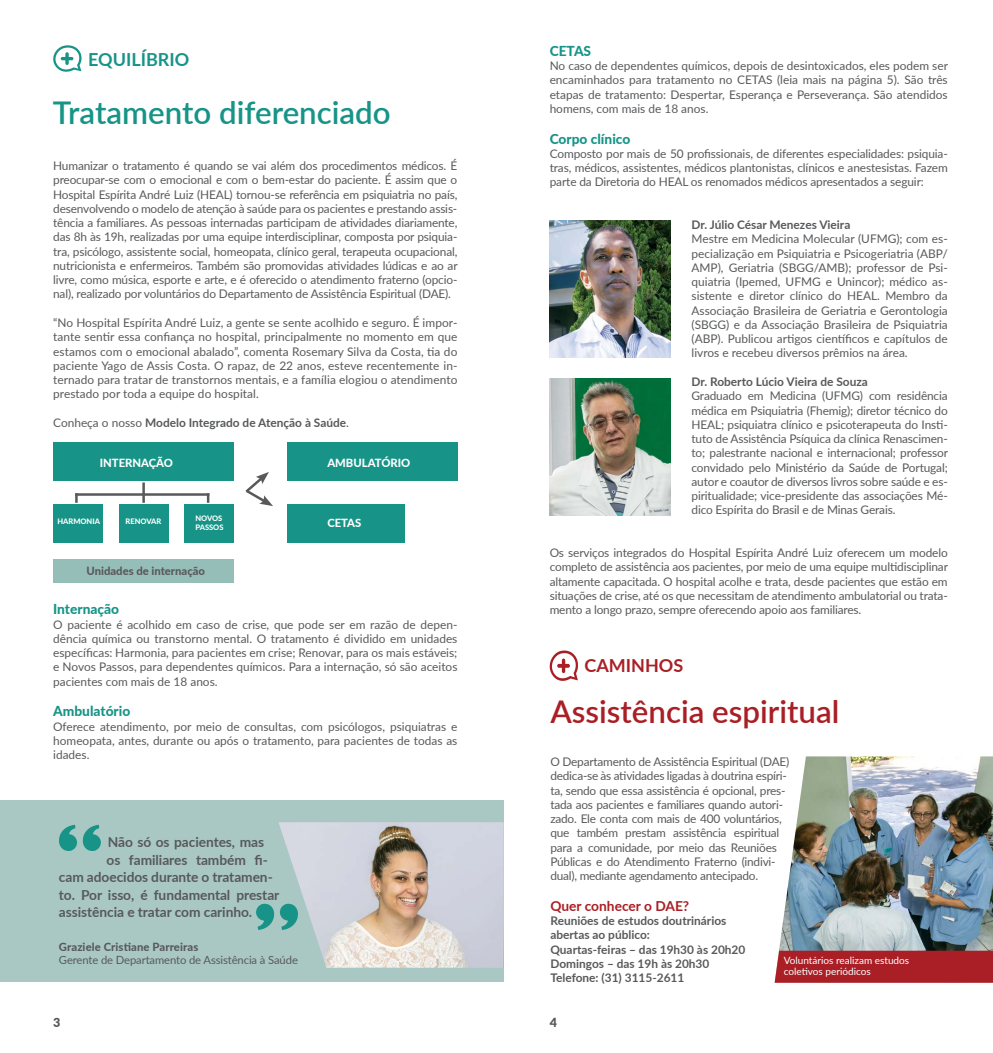
<style>
.page{position:relative;width:993px;height:1053px;background:#fff}
.page>*{position:absolute;margin:0;border:0;box-sizing:border-box;transform-origin:0 0}
.t1{font:600 31.25px "Lato";color:#179487}
.t2{font:600 31.25px "Lato";color:#a91f25}
.t3{font:700 18px "Lato";color:#179487}
.t4{font:700 18px "Lato";color:#a91f25}
.t5{font:700 13.75px "Lato";letter-spacing:-.005em;color:#58595b}
.t6{font:800 13.75px "Lato";color:#179487}
.t7{font:700 13.75px "Lato";color:#a91f25}
.t8{font:900 12.5px "Lato";color:#58595b}
.t9{font:11.88px/14.2px "Lato";letter-spacing:-.015em;color:#58595b;text-align:justify}
.t10{font:700 11.88px/14.2px "Lato";color:#58595b}
.t11{font:800 11.25px "Lato";color:#58595b}
.t12{font:11.25px "Lato";letter-spacing:-.01em;color:#58595b}
.t13{font:800 11.25px "Lato";color:#fff}
.t14{font:10px/11.6px "Lato";color:#fff}
.t15{font:800 7.5px/9px "Lato";color:#fff}
.s1{font-weight:400}
</style>
<div class="page">
<div style="left:0;top:799px;width:503px;height:182px;background:#a9c8c4"></div>
<svg style="left:53px;top:45px;width:29px;height:27px"></svg>
<div style="left:53px;top:442px;width:181px;height:39px;background:#179487"></div>
<div style="left:287px;top:442px;width:170px;height:39px;background:#179487"></div>
<div style="left:53px;top:504px;width:49px;height:39px;background:#179487"></div>
<div style="left:119px;top:504px;width:49px;height:39px;background:#179487"></div>
<div style="left:185px;top:504px;width:49px;height:39px;background:#179487"></div>
<div style="left:287px;top:504px;width:118px;height:39px;background:#179487"></div>
<div style="left:53px;top:559px;width:181px;height:23px;background:#96beb9"></div>
<svg style="left:245px;top:472px;width:28px;height:34px"></svg>
<hr style="left:142px;top:482px;width:3px;height:21px;background:#58595b">
<hr style="left:75px;top:493px;width:134px;height:2px;background:#58595b">
<svg style="left:207px;top:493px;width:2px;height:9px"></svg>
<svg style="left:75px;top:493px;width:3px;height:9px"></svg>
<svg style="left:59px;top:824px;width:42px;height:27px"></svg>
<svg style="left:256px;top:822px;width:247px;height:145px"></svg>
<img style="left:549px;top:378px;width:121px;height:137px">
<img style="left:549px;top:221px;width:121px;height:137px">
<svg style="left:549px;top:650px;width:29px;height:31px"></svg>
<img style="left:779px;top:756px;width:213px;height:194px">
<div style="left:774px;top:950px;width:218px;height:32px;background:#a91f25"></div>
<h2 class="t3" style="left:88px;top:46px;width:103px">EQUILÍBRIO</h2>
<h1 class="t1" style="left:53px;top:90px;width:339px">Tratamento diferenciado</h1>
<p class="t9" style="left:53px;top:158px;width:406px">Humanizar o tratamento é quando se vai além dos procedimentos médicos. É preocupar-se com o emocional e com o bem-estar do paciente. É assim que o Hospital Espírita André Luiz (HEAL) tornou-se referência em psiquiatria no país, desenvolvendo o modelo de atenção à saúde para os pacientes e prestando assis&shy;tência a familiares. As pessoas internadas participam de atividades diariamente, das 8h às 19h, realizadas por uma equipe interdisciplinar, composta por psiquia&shy;tra, psicólogo, assistente social, homeopata, clínico geral, terapeuta ocupacional, nutricionista e enfermeiros. Também são promovidas atividades lúdicas e ao ar livre, como música, esporte e arte, e é oferecido o atendimento fraterno (opcio&shy;nal), realizado por voluntários do Departamento de Assistência Espiritual (DAE).</p>
<p class="t9" style="left:53px;top:315px;width:405px">“No Hospital Espírita André Luiz, a gente se sente acolhido e seguro. É impor&shy;tante sentir essa confiança no hospital, principalmente no momento em que estamos com o emocional abalado”, comenta Rosemary Silva da Costa, tia do paciente Yago de Assis Costa. O rapaz, de 22 anos, esteve recentemente in&shy;ternado para tratar de transtornos mentais, e a família elogiou o atendimento prestado por toda a equipe do hospital.</p>
<p class="t10" style="left:53px;top:415px;width:297px"><span class="s1">Conheça o nosso</span> Modelo Integrado de Atenção à Saúde<span class="s1">.</span></p>
<p class="t13" style="left:100px;top:454px;width:75px">INTERNAÇÃO</p>
<p class="t13" style="left:327px;top:454px;width:84px">AMBULATÓRIO</p>
<p class="t15" style="left:195px;top:513px;width:30px">NOVOS<br>PASSOS</p>
<p class="t11" style="left:86px;top:562px;width:120px">Unidades de internação</p>
<p class="t15" style="left:57px;top:516px;width:44px">HARMONIA</p>
<p class="t15" style="left:125px;top:516px;width:37px">RENOVAR</p>
<p class="t13" style="left:327px;top:514px;width:35px">CETAS</p>
<p class="t6" style="left:53px;top:599px;width:67px">Internação</p>
<p class="t9" style="left:53px;top:616px;width:405px">O paciente é acolhido em caso de crise, que pode ser em razão de depen&shy;dência química ou transtorno mental. O tratamento é dividido em unidades específicas: Harmonia, para pacientes em crise; Renovar, para os mais estáveis; e Novos Passos, para dependentes químicos. Para a internação, só são aceitos pacientes com mais de 18 anos.</p>
<p class="t6" style="left:53px;top:701px;width:79px">Ambulatório</p>
<p class="t9" style="left:53px;top:718px;width:405px">Oferece atendimento, por meio de consultas, com psicólogos, psiquiatras e homeopata, antes, durante ou após o tratamento, para pacientes de todas as idades.</p>
<p class="t5" style="left:108px;top:831px;width:158px">Não só os pacientes, mas</p>
<p class="t5" style="left:106px;top:849px;width:163px">os familiares também fi-</p>
<p class="t5" style="left:59px;top:866px;width:215px">cam adoecidos durante o tratamen-</p>
<p class="t5" style="left:59px;top:884px;width:222px">to. Por isso, é fundamental prestar</p>
<p class="t5" style="left:59px;top:902px;width:195px">assistência e tratar com carinho.</p>
<p class="t11" style="left:59px;top:938px;width:141px">Graziele Cristiane Parreiras</p>
<p class="t12" style="left:59px;top:951px;width:240px">Gerente de Departamento de Assistência à Saúde</p>
<p class="t6" style="left:549px;top:41px;width:43px">CETAS</p>
<p class="t9" style="left:549px;top:58px;width:400px">No caso de dependentes químicos, depois de desintoxicados, eles podem ser encaminhados para tratamento no CETAS (leia mais na página 5). São três etapas de tratamento: Despertar, Esperança e Perseverança. São atendidos homens, com mais de 18 anos.</p>
<p class="t6" style="left:549px;top:128px;width:82px">Corpo clínico</p>
<p class="t9" style="left:549px;top:146px;width:399px">Composto por mais de 50 profissionais, de diferentes especialidades: psiquia&shy;tras, médicos, assistentes, médicos plantonistas, clínicos e anestesistas. Fazem parte da Diretoria do HEAL os renomados médicos apresentados a seguir:</p>
<p class="t10" style="left:691px;top:217px;width:160px">Dr. Júlio César Menezes Vieira</p>
<p class="t9" style="left:691px;top:231px;width:258px">Mestre em Medicina Molecular (UFMG); com es&shy;pecialização em Psiquiatria e Psicogeriatria (ABP/ AMP), Geriatria (SBGG/AMB); professor de Psi&shy;quiatria (Ipemed, UFMG e Unincor); médico as&shy;sistente e diretor clínico do HEAL. Membro da Associação Brasileira de Geriatria e Gerontologia (SBGG) e da Associação Brasileira de Psiquiatria (ABP). Publicou artigos científicos e capítulos de livros e recebeu diversos prêmios na área.</p>
<p class="t10" style="left:691px;top:374px;width:178px">Dr. Roberto Lúcio Vieira de Souza</p>
<p class="t9" style="left:691px;top:388px;width:258px">Graduado em Medicina (UFMG) com residência médica em Psiquiatria (Fhemig); diretor técnico do HEAL; psiquiatra clínico e psicoterapeuta do Insti&shy;tuto de Assistência Psíquica da clínica Renascimen&shy;to; palestrante nacional e internacional; professor convidado pelo Ministério da Saúde de Portugal; autor e coautor de diversos livros sobre saúde e es&shy;piritualidade; vice-presidente das associações Mé&shy;dico Espírita do Brasil e de Minas Gerais.</p>
<p class="t9" style="left:549px;top:545px;width:399px">Os serviços integrados do Hospital Espírita André Luiz oferecem um modelo completo de assistência aos pacientes, por meio de uma equipe multidisciplinar altamente capacitada. O hospital acolhe e trata, desde pacientes que estão em situações de crise, até os que necessitam de atendimento ambulatorial ou trata&shy;mento a longo prazo, sempre oferecendo apoio aos familiares.</p>
<h2 class="t4" style="left:584px;top:652px;width:100px">CAMINHOS</h2>
<h1 class="t2" style="left:550px;top:688px;width:290px">Assistência espiritual</h1>
<p class="t9" style="left:550px;top:754px;width:240px;text-align:left">O Departamento de Assistência Espiritual (DAE) dedica-se às atividades ligadas à doutrina espíri&shy;ta, sendo que essa assistência é opcional, pres&shy;tada aos pacientes e familiares quando autori&shy;zado. Ele conta com mais de 400 voluntários, que também prestam assistência espiritual para a comunidade, por meio das Reuniões Públicas e do Atendimento Fraterno (indivi&shy;dual), mediante agendamento antecipado.</p>
<p class="t7" style="left:550px;top:895px;width:140px">Quer conhecer o DAE?</p>
<p class="t10" style="left:550px;top:913px;width:196px">Reuniões de estudos doutrinários abertas ao público:<br>Quartas-feiras – das 19h30 às 20h20<br>Domingos – das 19h às 20h30<br>Telefone: (31) 3115-2611</p>
<p class="t14" style="left:783px;top:953px;width:127px">Voluntários realizam estudos coletivos periódicos</p>
<p class="t8" style="left:53px;top:1013px;width:9px">3</p>
<p class="t8" style="left:549px;top:1013px;width:9px">4</p>
</div>
